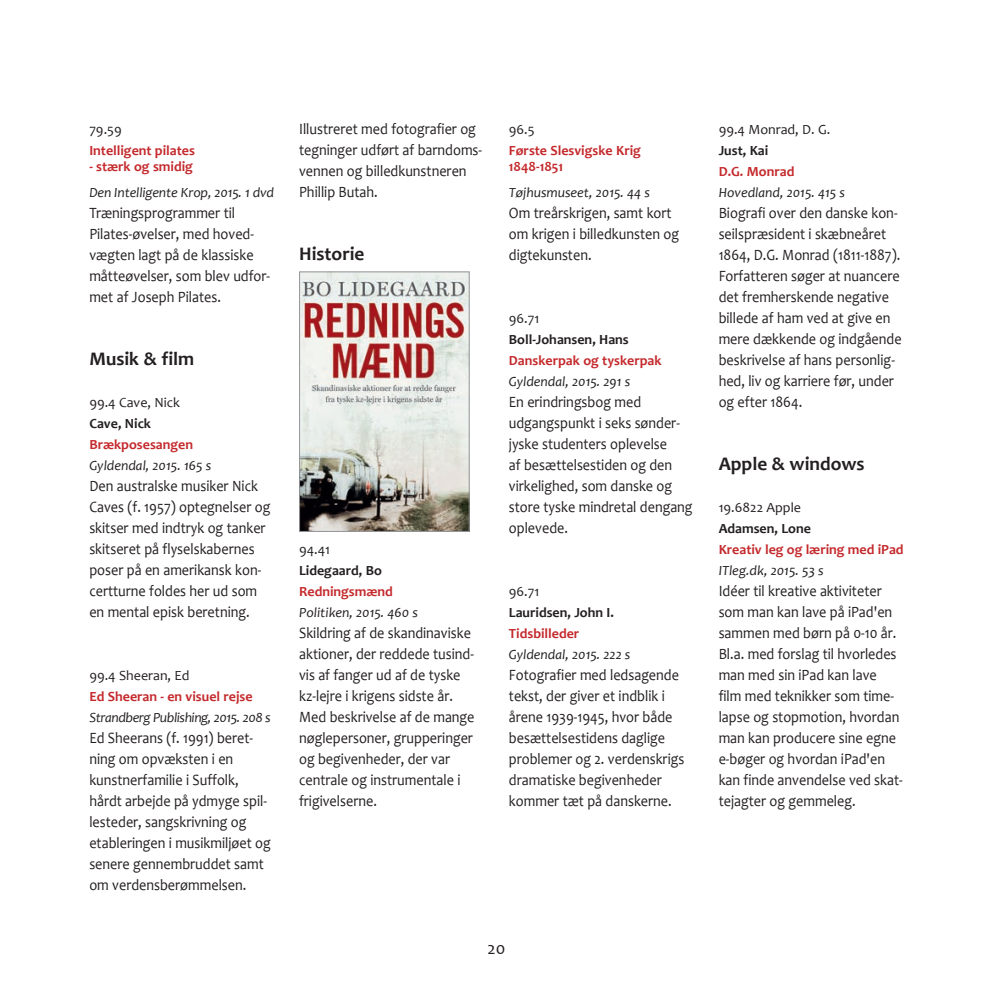
<style>
.page{position:relative;width:993px;height:993px;background:#fff}
.page>*{position:absolute;margin:0;border:0;box-sizing:border-box;transform-origin:0 0}
.t1{font:700 19.25px "Candara";color:#231f20}
.t2{font:17.5px "Candara";color:#231f20}
.t3{font:15.75px/21px "Candara";color:#231f20;scale:.9 1}
.t4{font:700 14px/16.6px "Candara";color:#c4292c}
.t5{font:italic 14px "Candara";color:#231f20}
.t6{font:14px "Candara";color:#231f20}
.t7{font:700 14px "Candara";color:#231f20}
.t8{font:italic 14px "Candara";letter-spacing:-.03em;color:#231f20}
</style>
<div class="page">
<img style="left:301px;top:273px;width:166px;height:256px">
<div style="left:299px;top:271px;width:170px;height:260px;border:1px solid #939598"></div>
<p class="t6" style="left:89px;top:121px;width:34px">79.59</p>
<p class="t4" style="left:89px;top:142px;width:107px">Intelligent pilates</p>
<p class="t4" style="left:89px;top:158px;width:105px">- stærk og smidig</p>
<p class="t5" style="left:89px;top:184px;width:186px">Den Intelligente Krop, 2015. 1 dvd</p>
<p class="t3" style="left:89px;top:202px;width:202px">Træningsprogrammer til<br>Pilates-øvelser, med hoved&shy;vægten lagt på de klassiske måtteøvelser, som blev udfor&shy;met af Joseph Pilates.</p>
<p class="t1" style="left:89px;top:347px;width:106px">Musik &amp; film</p>
<p class="t6" style="left:89px;top:394px;width:92px">99.4 Cave, Nick</p>
<p class="t7" style="left:89px;top:415px;width:63px">Cave, Nick</p>
<p class="t4" style="left:89px;top:436px;width:105px">Brækposesangen</p>
<p class="t5" style="left:89px;top:457px;width:123px">Gyldendal, 2015. 165 s</p>
<p class="t3" style="left:89px;top:475px;width:202px">Den australske musiker Nick<br>Caves (f. 1957) optegnelser og skitser med indtryk og tanker skitseret på flyselskabernes poser på en amerikansk kon&shy;certturne foldes her ud som en mental episk beretning.</p>
<p class="t6" style="left:89px;top:667px;width:102px">99.4 Sheeran, Ed</p>
<p class="t4" style="left:89px;top:688px;width:165px">Ed Sheeran - en visuel rejse</p>
<p class="t8" style="left:89px;top:709px;width:183px">Strandberg Publishing, 2015. 208 s</p>
<p class="t3" style="left:89px;top:727px;width:203px">Ed Sheerans (f. 1991) beret&shy;ning om opvæksten i en kunstnerfamilie i Suffolk, hårdt arbejde på ydmyge spil&shy;lesteder, sangskrivning og etableringen i musikmiljøet og senere gennembruddet samt om verdensberømmelsen.</p>
<p class="t3" style="left:299px;top:118px;width:205px">Illustreret med fotografier og tegninger udført af barndoms&shy;vennen og billedkunstneren<br>Phillip Butah.</p>
<p class="t1" style="left:299px;top:242px;width:67px">Historie</p>
<p class="t6" style="left:299px;top:541px;width:33px">94.41</p>
<p class="t7" style="left:299px;top:562px;width:84px">Lidegaard, Bo</p>
<p class="t4" style="left:299px;top:583px;width:95px">Redningsmænd</p>
<p class="t5" style="left:299px;top:604px;width:120px">Politiken, 2015. 460 s</p>
<p class="t3" style="left:299px;top:622px;width:196px">Skildring af de skandinaviske aktioner, der reddede tusind&shy;vis af fanger ud af de tyske kz-lejre i krigens sidste år.<br>Med beskrivelse af de mange nøglepersoner, grupperinger og begivenheder, der var centrale og instrumentale i frigivelserne.</p>
<p class="t6" style="left:508px;top:121px;width:27px">96.5</p>
<p class="t4" style="left:508px;top:142px;width:133px">Første Slesvigske Krig<br>1848-1851</p>
<p class="t5" style="left:508px;top:184px;width:142px">Tøjhusmuseet, 2015. 44 s</p>
<p class="t3" style="left:508px;top:202px;width:190px">Om treårskrigen, samt kort om krigen i billedkunsten og digtekunsten.</p>
<p class="t6" style="left:508px;top:310px;width:32px">96.71</p>
<p class="t7" style="left:508px;top:331px;width:121px">Boll-Johansen, Hans</p>
<p class="t4" style="left:508px;top:352px;width:154px">Danskerpak og tyskerpak</p>
<p class="t5" style="left:508px;top:373px;width:123px">Gyldendal, 2015. 291 s</p>
<p class="t3" style="left:508px;top:391px;width:205px">En erindringsbog med udgangspunkt i seks sønder&shy;jyske studenters oplevelse<br>af besættelsestiden og den virkelighed, som danske og store tyske mindretal dengang oplevede.</p>
<p class="t6" style="left:508px;top:583px;width:32px">96.71</p>
<p class="t7" style="left:508px;top:604px;width:106px">Lauridsen, John I.</p>
<p class="t4" style="left:508px;top:625px;width:72px">Tidsbilleder</p>
<p class="t5" style="left:508px;top:646px;width:123px">Gyldendal, 2015. 222 s</p>
<p class="t3" style="left:508px;top:664px;width:196px">Fotografier med ledsagende tekst, der giver et indblik i årene 1939-1945, hvor både besættelsestidens daglige problemer og 2. verdenskrigs dramatiske begivenheder kommer tæt på danskerne.</p>
<p class="t2" style="left:487px;top:936px;width:19px">20</p>
<p class="t6" style="left:718px;top:121px;width:113px">99.4 Monrad, D. G.</p>
<p class="t7" style="left:718px;top:142px;width:51px">Just, Kai</p>
<p class="t4" style="left:718px;top:163px;width:77px">D.G. Monrad</p>
<p class="t5" style="left:718px;top:184px;width:128px">Hovedland, 2015. 415 s</p>
<p class="t3" style="left:718px;top:202px;width:205px">Biografi over den danske kon&shy;seilspræsident i skæbneåret<br>1864, D.G. Monrad (1811-1887).<br>Forfatteren søger at nuancere det fremherskende negative billede af ham ved at give en mere dækkende og indgående beskrivelse af hans personlig&shy;hed, liv og karriere før, under og efter 1864.</p>
<p class="t1" style="left:718px;top:452px;width:147px">Apple &amp; windows</p>
<p class="t6" style="left:718px;top:499px;width:84px">19.6822 Apple</p>
<p class="t7" style="left:718px;top:520px;width:94px">Adamsen, Lone</p>
<p class="t4" style="left:718px;top:541px;width:186px">Kreativ leg og læring med iPad</p>
<p class="t5" style="left:718px;top:562px;width:107px">ITleg.dk, 2015. 53 s</p>
<p class="t3" style="left:718px;top:580px;width:206px">Idéer til kreative aktiviteter som man kan lave på iPad'en sammen med børn på 0-10 år.<br>Bl.a. med forslag til hvorledes man med sin iPad kan lave film med teknikker som time&shy;lapse og stopmotion, hvordan man kan producere sine egne e-bøger og hvordan iPad'en kan finde anvendelse ved skat&shy;tejagter og gemmeleg.</p>
</div>
